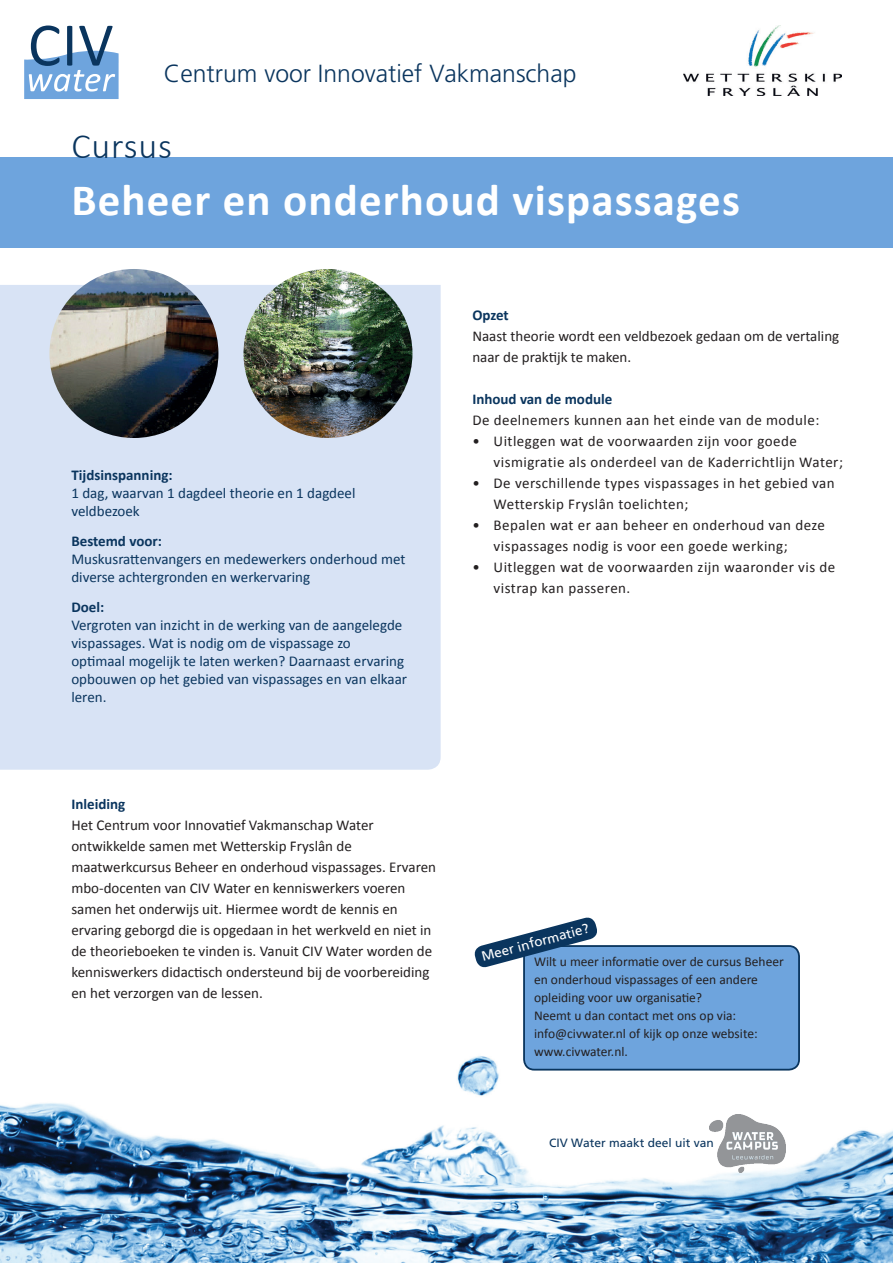
<style>
.page{position:relative;width:893px;height:1263px;background:#fff}
.page>*{position:absolute;margin:0;border:0;box-sizing:border-box;transform-origin:0 0}
.t1{font:700 45px "Calibri";letter-spacing:.025em;color:#fff}
.t2{font:300 36px "Calibri";letter-spacing:.025em;color:#0a355e}
.t3{font:300 24.75px "Frutiger";color:#0a355e}
.t4{font:15px/21px "Calibri";color:#231f20}
.t5{font:15px/21px "Calibri";letter-spacing:.03em;color:#231f20}
.t6{font:15px/18px "Calibri";color:#0a355e}
.t7{font:700 15px "Calibri";color:#0a355e}
.t8{font:13.5px/18px "Calibri";color:#231f20}
.t9{font:13.5px "Frutiger";color:#fff}
.t10{font:12px "Frutiger";color:#0a355e}
.s1{font-family:"Frutiger Linotype";font-weight:700;font-style:italic;color:#fff}
</style>
<div class="page">
<img style="left:0;top:1056px;width:893px;height:207px">
<div style="left:0;top:285px;width:441px;height:485px;background:#d8e3f5"></div>
<div style="left:0;top:157px;width:893px;height:90px;background:#6ea4dd"></div>
<svg style="left:24px;top:26px;width:95px;height:73px"></svg>
<img style="left:709px;top:1115px;width:77px;height:57px">
<div style="left:524px;top:946px;width:275px;height:124px;background:#6ea4dd;border-radius:10px"></div>
<div style="left:523px;top:945px;width:277px;height:125px;border:2px solid #0a355e;border-radius:10px"></div>
<svg style="left:474px;top:917px;width:125px;height:52px"></svg>
<img style="left:243px;top:269px;width:169px;height:169px;border-radius:85px">
<img style="left:49px;top:269px;width:169px;height:169px;border-radius:85px">
<img style="left:683px;top:26px;width:159px;height:69px">
<p class="t3" style="left:164px;top:59px;width:492px">Centrum voor Innovatief Vakmanschap <span class="s1">Water</span></p>
<p class="t2" style="left:71px;top:123px;width:102px">Cursus</p>
<p class="t1" style="left:71px;top:171px;width:670px">Beheer en onderhoud vispassages</p>
<p class="t7" style="left:71px;top:465px;width:103px">Tijdsinspanning:</p>
<p class="t6" style="left:71px;top:484px;width:286px">1 dag, waarvan 1 dagdeel theorie en 1 dagdeel veldbezoek</p>
<p class="t7" style="left:71px;top:531px;width:92px">Bestemd voor:</p>
<p class="t6" style="left:71px;top:550px;width:336px">Muskusrattenvangers en medewerkers onderhoud met diverse achtergronden en werkervaring</p>
<p class="t7" style="left:71px;top:597px;width:34px">Doel:</p>
<p class="t6" style="left:71px;top:616px;width:337px">Vergroten van inzicht in de werking van de aangelegde vispassages. Wat is nodig om de vispassage zo optimaal mogelijk te laten werken? Daarnaast ervaring opbouwen op het gebied van vispassages en van elkaar leren.</p>
<p class="t7" style="left:472px;top:305px;width:38px">Opzet</p>
<p class="t4" style="left:472px;top:325px;width:368px">Naast theorie wordt een veldbezoek gedaan om de vertaling naar de praktijk te maken.</p>
<p class="t7" style="left:472px;top:389px;width:141px">Inhoud van de module</p>
<p class="t5" style="left:472px;top:409px;width:349px">De deelnemers kunnen aan het einde van de module:</p>
<p class="t5" style="left:494px;top:430px;width:351px;text-indent:-21px">• Uitleggen wat de voorwaarden zijn voor goede vismigratie als onderdeel van de Kaderrichtlijn Water;</p>
<p class="t5" style="left:494px;top:472px;width:343px;text-indent:-21px">• De verschillende types vispassages in het gebied van<br>Wetterskip Fryslân toelichten;</p>
<p class="t5" style="left:494px;top:514px;width:333px;text-indent:-21px">• Bepalen wat er aan beheer en onderhoud van deze vispassages nodig is voor een goede werking;</p>
<p class="t5" style="left:494px;top:556px;width:343px;text-indent:-21px">• Uitleggen wat de voorwaarden zijn waaronder vis de vistrap kan passeren.</p>
<p class="t7" style="left:71px;top:794px;width:55px">Inleiding</p>
<p class="t4" style="left:71px;top:814px;width:366px">Het Centrum voor Innovatief Vakmanschap Water ontwikkelde samen met Wetterskip Fryslân de maatwerkcursus Beheer en onderhoud vispassages. Ervaren mbo-docenten van CIV Water en kenniswerkers voeren samen het onderwijs uit. Hiermee wordt de kennis en ervaring geborgd die is opgedaan in het werkveld en niet in de theorieboeken te vinden is. Vanuit CIV Water worden de kenniswerkers didactisch ondersteund bij de voorbereiding en het verzorgen van de lessen.</p>
<p class="t9" style="left:480px;top:949px;width:112px;rotate:-15deg">Meer informatie?</p>
<p class="t8" style="left:534px;top:952px;width:251px">Wilt u meer informatie over de cursus Beheer en onderhoud vispassages of een andere opleiding voor uw organisatie?</p>
<p class="t8" style="left:534px;top:1006px;width:204px">Neemt u dan contact met ons op via:</p>
<p class="t8" style="left:534px;top:1024px;width:225px">info@civwater.nl of kijk op onze website:</p>
<p class="t8" style="left:534px;top:1042px;width:95px">www.civwater.nl.</p>
<p class="t10" style="left:549px;top:1135px;width:166px">CIV Water maakt deel uit van</p>
</div>
